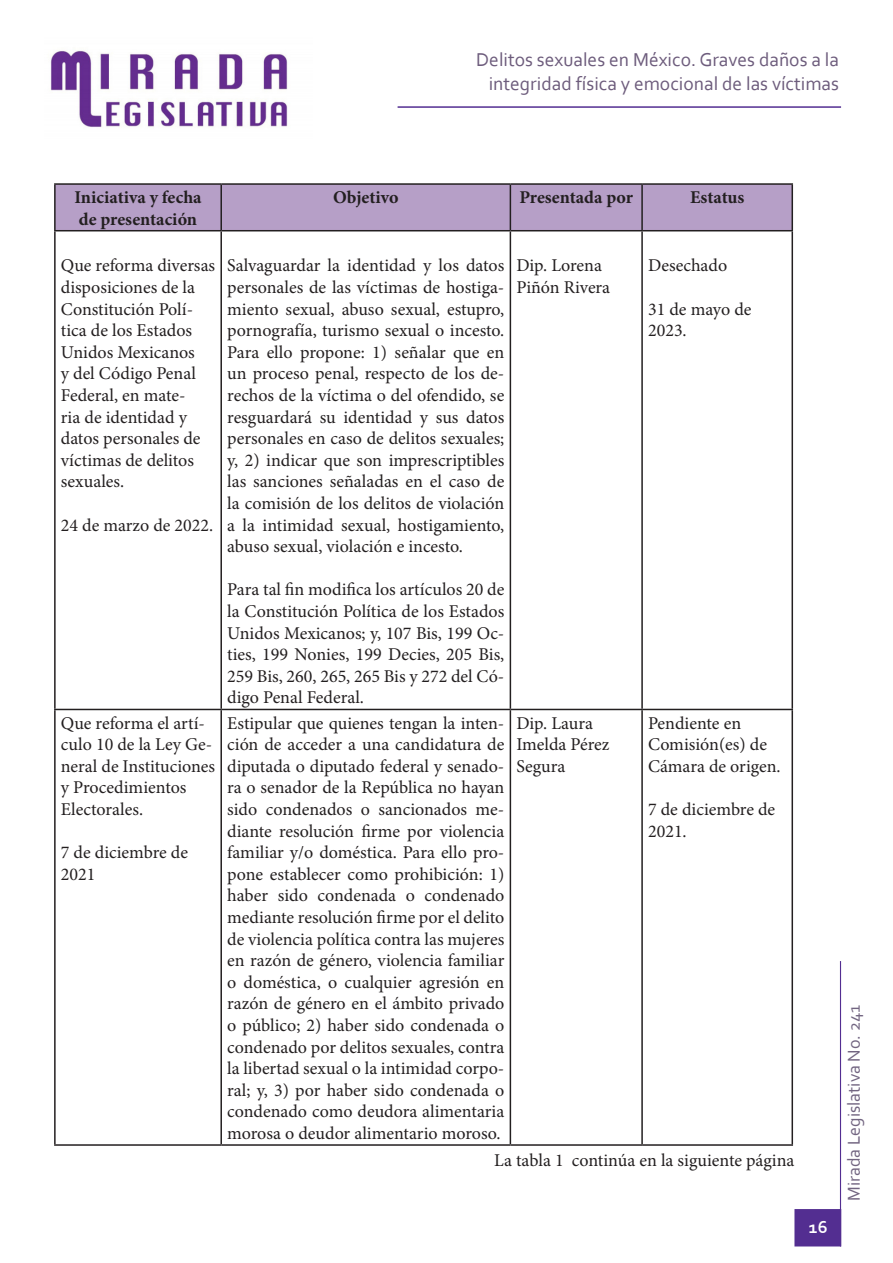
<style>
.page{position:relative;width:893px;height:1263px;background:#fff}
.page>*{position:absolute;margin:0;border:0;box-sizing:border-box;transform-origin:0 0}
.t1{font:19.5px/23.4px "Corbel";color:#6d5c7c;text-align:right}
.t2{font:18px/21.6px "Minion Pro";color:#231f20}
.t3{font:700 18px "Minion Pro";color:#231f20}
.t4{font:18px "Corbel";color:#726581}
.t5{font:700 18px "Corbel";color:#fff}
</style>
<div class="page">
<img style="left:50px;top:50px;width:238px;height:78px">
<div style="left:794px;top:1209px;width:47px;height:37px;background:#532e91;border:2px solid #532e91"></div>
<hr style="left:840px;top:961px;width:1px;height:285px;background:#532e91">
<hr style="left:398px;top:106px;width:443px;height:2px;background:#532e91">
<div style="left:56px;top:185px;width:735px;height:45px;background:#b69fc7"></div>
<hr style="left:54px;top:183px;width:167px;height:2px;background:#231f20">
<hr style="left:54px;top:185px;width:2px;height:45px;background:#231f20">
<hr style="left:221px;top:183px;width:289px;height:2px;background:#231f20">
<hr style="left:220px;top:185px;width:2px;height:45px;background:#231f20">
<hr style="left:510px;top:183px;width:132px;height:2px;background:#231f20">
<hr style="left:510px;top:185px;width:1px;height:45px;background:#231f20">
<hr style="left:642px;top:183px;width:151px;height:2px;background:#231f20">
<hr style="left:641px;top:185px;width:2px;height:45px;background:#231f20">
<hr style="left:791px;top:185px;width:2px;height:45px;background:#231f20">
<hr style="left:54px;top:230px;width:167px;height:1px;background:#231f20">
<hr style="left:54px;top:231px;width:2px;height:478px;background:#231f20">
<hr style="left:221px;top:230px;width:289px;height:1px;background:#231f20">
<hr style="left:220px;top:231px;width:2px;height:478px;background:#231f20">
<hr style="left:510px;top:230px;width:132px;height:1px;background:#231f20">
<hr style="left:510px;top:231px;width:1px;height:478px;background:#231f20">
<hr style="left:642px;top:230px;width:151px;height:1px;background:#231f20">
<hr style="left:641px;top:231px;width:2px;height:478px;background:#231f20">
<hr style="left:791px;top:231px;width:2px;height:478px;background:#231f20">
<hr style="left:54px;top:709px;width:167px;height:1px;background:#231f20">
<hr style="left:54px;top:710px;width:2px;height:434px;background:#231f20">
<hr style="left:221px;top:709px;width:289px;height:1px;background:#231f20">
<hr style="left:220px;top:710px;width:2px;height:434px;background:#231f20">
<hr style="left:510px;top:709px;width:132px;height:1px;background:#231f20">
<hr style="left:510px;top:710px;width:1px;height:434px;background:#231f20">
<hr style="left:642px;top:709px;width:151px;height:1px;background:#231f20">
<hr style="left:641px;top:710px;width:2px;height:434px;background:#231f20">
<hr style="left:791px;top:710px;width:2px;height:434px;background:#231f20">
<hr style="left:54px;top:1144px;width:167px;height:2px;background:#231f20">
<hr style="left:221px;top:1144px;width:289px;height:2px;background:#231f20">
<hr style="left:510px;top:1144px;width:132px;height:2px;background:#231f20">
<hr style="left:642px;top:1144px;width:151px;height:2px;background:#231f20">
<p class="t1" style="left:476px;top:48px;width:364px">Delitos sexuales en México. Graves daños a la integridad física y emocional de las víctimas</p>
<p class="t3" style="left:74px;top:185px;width:129px">Iniciativa y fecha</p>
<p class="t3" style="left:79px;top:206px;width:120px">de presentación</p>
<p class="t2" style="left:61px;top:255px;width:156px">Que reforma diversas disposiciones de la<br>Constitución Polí&shy;tica de los Estados<br>Unidos Mexicanos<br>y del Código Penal<br>Federal, en mate-<br>ria de identidad y datos personales de víctimas de delitos sexuales.</p>
<p class="t2" style="left:61px;top:514px;width:154px">24 de marzo de 2022.</p>
<p class="t2" style="left:61px;top:712px;width:156px">Que reforma el artí&shy;culo 10 de la Ley Ge&shy;neral de Instituciones y Procedimientos<br>Electorales.</p>
<p class="t2" style="left:61px;top:842px;width:129px">7 de diciembre de<br>2021</p>
<p class="t3" style="left:333px;top:185px;width:67px">Objetivo</p>
<p class="t3" style="left:519px;top:185px;width:115px">Presentada por</p>
<p class="t3" style="left:690px;top:185px;width:56px">Estatus</p>
<p class="t2" style="left:227px;top:255px;width:279px;text-align:justify">Salvaguardar la identidad y los datos personales de las víctimas de hostiga&shy;miento sexual, abuso sexual, estupro, pornografía, turismo sexual o incesto.<br>Para ello propone: 1) señalar que en un proceso penal, respecto de los de&shy;rechos de la víctima o del ofendido, se resguardará su identidad y sus datos personales en caso de delitos sexuales; y, 2) indicar que son imprescriptibles las sanciones señaladas en el caso de la comisión de los delitos de violación a la intimidad sexual, hostigamiento, abuso sexual, violación e incesto.</p>
<p class="t2" style="left:227px;top:579px;width:279px;text-align:justify">Para tal fin modifica los artículos 20 de la Constitución Política de los Estados Unidos Mexicanos; y, 107 Bis, 199 Oc&shy;ties, 199 Nonies, 199 Decies, 205 Bis, 259 Bis, 260, 265, 265 Bis y 272 del Có&shy;digo Penal Federal.</p>
<p class="t2" style="left:516px;top:255px;width:95px">Dip. Lorena<br>Piñón Rivera</p>
<p class="t2" style="left:648px;top:255px;width:81px">Desechado</p>
<p class="t2" style="left:648px;top:298px;width:105px">31 de mayo de<br>2023.</p>
<p class="t2" style="left:227px;top:712px;width:279px;text-align:justify">Estipular que quienes tengan la inten&shy;ción de acceder a una candidatura de diputada o diputado federal y senado&shy;ra o senador de la República no hayan sido condenados o sancionados me&shy;diante resolución firme por violencia familiar y/o doméstica. Para ello pro&shy;pone establecer como prohibición: 1) haber sido condenada o condenado mediante resolución firme por el delito de violencia política contra las mujeres en razón de género, violencia familiar o doméstica, o cualquier agresión en razón de género en el ámbito privado o público; 2) haber sido condenada o condenado por delitos sexuales, contra la libertad sexual o la intimidad corpo&shy;ral; y, 3) por haber sido condenada o condenado como deudora alimentaria morosa o deudor alimentario moroso.</p>
<p class="t2" style="left:516px;top:712px;width:78px">Dip. Laura</p>
<p class="t2" style="left:516px;top:734px;width:95px">Imelda Pérez<br>Segura</p>
<p class="t2" style="left:648px;top:712px;width:134px">Pendiente en<br>Comisión(es) de<br>Cámara de origen.</p>
<p class="t2" style="left:648px;top:798px;width:129px">7 de diciembre de<br>2021.</p>
<p class="t2" style="left:494px;top:1149px;width:302px">La tabla 1 continúa en la siguiente página</p>
<p class="t5" style="left:809px;top:1216px;width:20px">16</p>
<p class="t4" style="left:842px;top:1201px;width:198px;rotate:-90deg">Mirada Legislativa No. 241</p>
</div>
